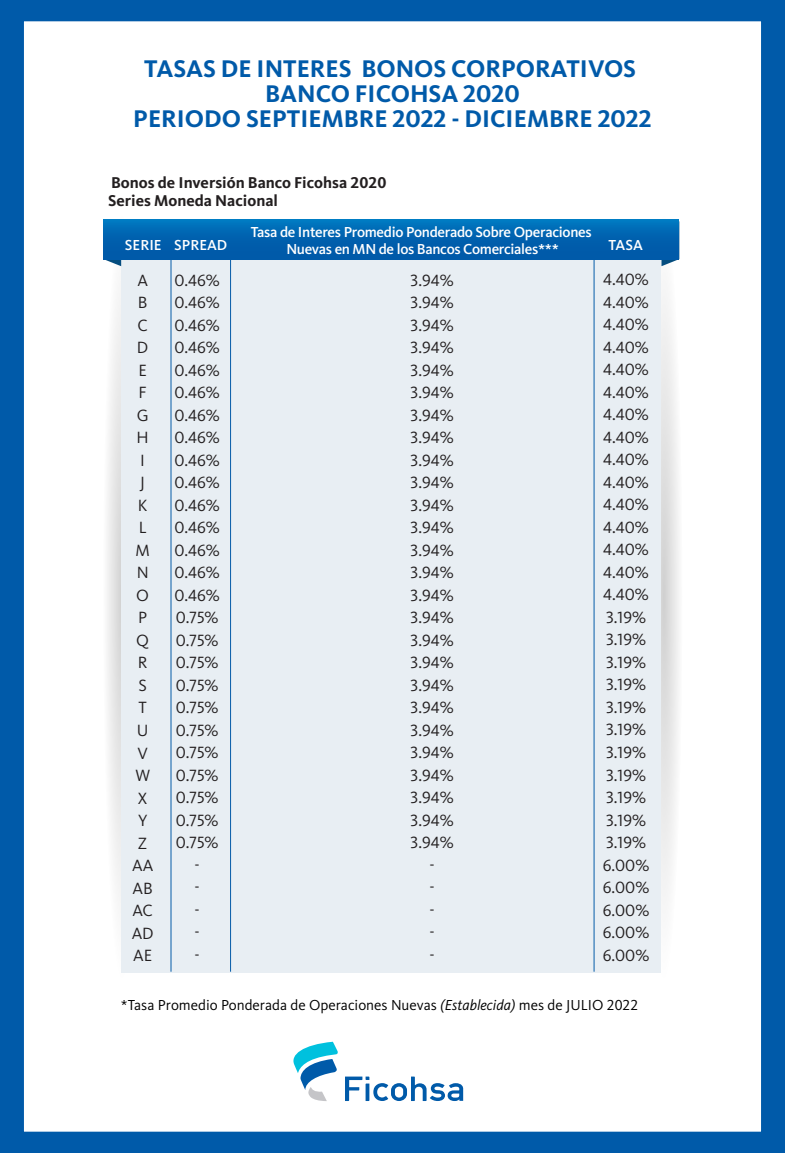
<style>
.page{position:relative;width:785px;height:1153px;background:#fff}
.page>*{position:absolute;margin:0;border:0;box-sizing:border-box;transform-origin:0 0}
.t1{font:700 25px/24.9px "Kievit Pro";color:#005aa9;text-align:center}
.t2{font:16.88px/22.5px "Kievit OT";color:#231f20;text-align:center}
.t3{font:700 16.25px/18px "Kievit OT";color:#231f20}
.t4{font:500 15px/16.6px "Kievit Pro";letter-spacing:-.02em;color:#fff;text-align:center}
.t5{font:15px "Kievit OT";color:#000}
.t6{font:500 15px "Kievit Pro";color:#fff}
.s1{font-style:italic}
</style>
<div class="page">
<div style="left:0;top:0;width:785px;height:1152px;background:#005aa9"></div>
<div style="left:21px;top:19px;width:743px;height:1115px;background:#fff;border:2px solid #005aa9"></div>
<svg style="left:293px;top:1041px;width:45px;height:60px"></svg>
<svg style="left:345px;top:1076px;width:118px;height:25px"></svg>
<svg style="left:102px;top:209px;width:39px;height:774px;fill:#f2f2f2"></svg>
<svg style="left:644px;top:209px;width:39px;height:774px;fill:#efefef"></svg>
<div style="left:121px;top:235px;width:540px;height:737px;background:#e8eef3"></div>
<svg style="left:103px;top:221px;width:18px;height:45px"></svg>
<svg style="left:661px;top:259px;width:18px;height:7px"></svg>
<hr style="left:230px;top:248px;width:1px;height:723px;background:#065ca8">
<hr style="left:171px;top:248px;width:1px;height:723px;background:#065ca8">
<hr style="left:594px;top:248px;width:1px;height:723px;background:#065ca8">
<div style="left:104px;top:220px;width:575px;height:39px;background:linear-gradient(to bottom,#0073bc,#0053a4)"></div>
<h1 class="t1" style="left:133px;top:56px;width:520px">TASAS DE INTERES BONOS CORPORATIVOS<br>BANCO FICOHSA 2020<br>PERIODO SEPTIEMBRE 2022 - DICIEMBRE 2022</h1>
<p class="t3" style="left:108px;top:173px;width:280px">Bonos de Inversión Banco Ficohsa 2020<br>Series Moneda Nacional</p>
<p class="t6" style="left:125px;top:235px;width:104px">SERIE SPREAD</p>
<p class="t4" style="left:251px;top:223px;width:343px">Tasa de Interes Promedio Ponderado Sobre Operaciones<br>Nuevas en MN de los Bancos Comerciales***</p>
<p class="t4" style="left:608px;top:236px;width:36px">TASA</p>
<p class="t2" style="left:132px;top:269px;width:24px">A<br>B<br>C<br>D<br>E<br>F<br>G<br>H<br>I<br>J<br>K<br>L<br>M<br>N<br>O<br>P<br>Q<br>R<br>S<br>T<br>U<br>V<br>W<br>X<br>Y<br>Z<br>AA<br>AB<br>AC<br>AD<br>AE</p>
<p class="t2" style="left:174px;top:269px;width:47px">0.46%<br>0.46%<br>0.46%<br>0.46%<br>0.46%<br>0.46%<br>0.46%<br>0.46%<br>0.46%<br>0.46%<br>0.46%<br>0.46%<br>0.46%<br>0.46%<br>0.46%<br>0.75%<br>0.75%<br>0.75%<br>0.75%<br>0.75%<br>0.75%<br>0.75%<br>0.75%<br>0.75%<br>0.75%<br>0.75% -<br>-<br>-<br>-<br>-</p>
<p class="t2" style="left:411px;top:268px;width:45px">3.94%<br>3.94%<br>3.94%<br>3.94%<br>3.94%<br>3.94%<br>3.94%<br>3.94%<br>3.94%<br>3.94%<br>3.94%<br>3.94%<br>3.94%<br>3.94%<br>3.94%<br>3.94%<br>3.94%<br>3.94%<br>3.94%<br>3.94%<br>3.94%<br>3.94%<br>3.94%<br>3.94%<br>3.94%<br>3.94% -<br>-<br>-<br>-<br>-</p>
<p class="t2" style="left:603px;top:268px;width:48px;text-align:left">4.40%<br>4.40%<br>4.40%<br>4.40%<br>4.40%<br>4.40%<br>4.40%<br>4.40%<br>4.40%<br>4.40%<br>4.40%<br>4.40%<br>4.40%<br>4.40%<br>4.40%<br>3.19%<br>3.19%<br>3.19%<br>3.19%<br>3.19%<br>3.19%<br>3.19%<br>3.19%<br>3.19%<br>3.19%<br>3.19%<br>6.00%<br>6.00%<br>6.00%<br>6.00%<br>6.00%</p>
<p class="t5" style="left:121px;top:995px;width:519px">*Tasa Promedio Ponderada de Operaciones Nuevas <span class="s1">(Establecida)</span> mes de JULIO 2022</p>
</div>
